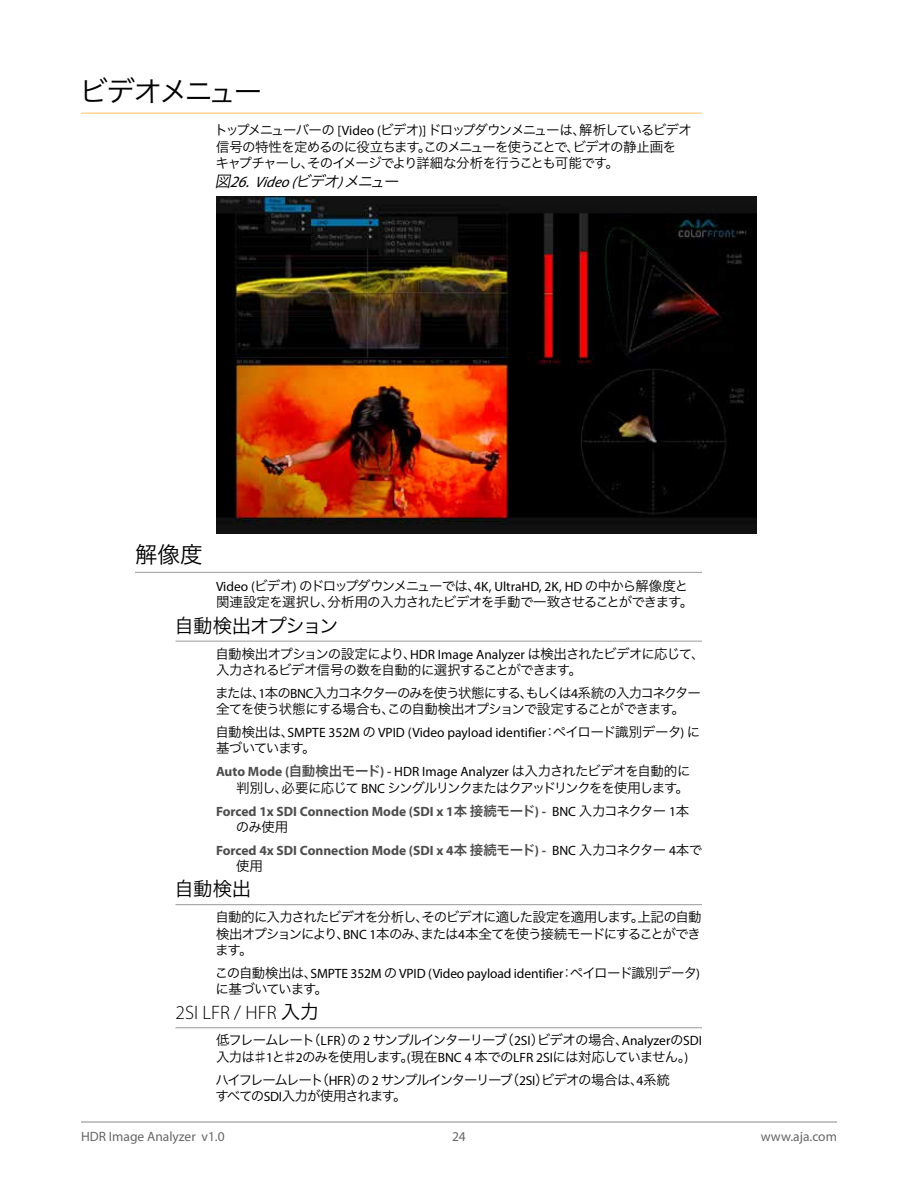
<style>
.page{position:relative;width:918px;height:1188px;background:#fff}
.page>*{position:absolute;margin:0;border:0;box-sizing:border-box;transform-origin:0 0}
.t1{font:28.5px "Hira Kaku Pro W3";letter-spacing:-.095em;color:#000}
.t2{font:22.5px "Hira Kaku Pro W3";color:#000}
.t3{font:19.5px "Hira Kaku Pro W3";letter-spacing:-.05em;color:#000}
.t4{font:300 19.5px "Myriad Pro";color:#000}
.t5{font:italic 15px "Myriad Pro";color:#000}
.t6{font:13.5px/16.2px "Hira Kaku Pro W3";letter-spacing:-.08em;color:#000}
.t7{font:13.5px/16.2px "Hira Kaku Pro W3";letter-spacing:-.055em;color:#000}
.t8{font:13.5px "Myriad Pro";color:#000}
.t9{font:700 13.5px "Myriad Pro";color:#4d4d4d}
.t10{font:13.5px/16.2px "Hira Kaku Pro W3";letter-spacing:-.105em;color:#000}
.t11{font:13.5px "Myriad Pro";color:#666}
.s1{font-family:"Myriad Pro"}
.s2{font-family:"Hira Kaku Pro W3";font-size:15.75px}
.s3{font-size:15.75px}
.s4{font-family:"Hira Kaku Pro W3"}
.s5{font-weight:700;color:#4d4d4d}
.s6{font-family:"Hira Kaku Pro W6";color:#4d4d4d}
.s7{font-family:"Hira Kaku Pro W6";font-weight:400}
.s8{font-weight:400;color:#000}
.s9{font-family:"Hira Kaku Pro W3";font-weight:400;color:#000}
.s10{font-family:"Hira Kaku Pro W3";font-weight:400}
</style>
<div class="page">
<hr style="left:81px;top:1121px;width:756px;height:2px;background:#999">
<hr style="left:81px;top:112px;width:621px;height:2px;background:#ffd699">
<hr style="left:135px;top:572px;width:567px;height:1px;background:#999">
<hr style="left:176px;top:641px;width:526px;height:1px;background:#999">
<hr style="left:176px;top:904px;width:526px;height:1px;background:#999">
<hr style="left:176px;top:1028px;width:526px;height:1px;background:#999">
<img style="left:216px;top:196px;width:540px;height:338px">
<h1 class="t1" style="left:79px;top:66px;width:185px">ビデオメニュー</h1>
<p class="t6" style="left:215px;top:121px;width:479px">トップメニューバーの <span class="s1">[Video (</span>ビデオ<span class="s1">)]</span> ドロップダウンメニューは、解析しているビデオ信号の特性を定めるのに役立ちます。このメニューを使うことで、ビデオの静止画を<br>キャプチャーし、そのイメージでより詳細な分析を行うことも可能です。</p>
<p class="t5" style="left:215px;top:172px;width:190px"><span class="s2">図</span><span class="s3">26.</span> Video (<span class="s4">ビデオ</span>) <span class="s4">メニュー</span></p>
<h2 class="t2" style="left:135px;top:534px;width:69px">解像度</h2>
<p class="t7" style="left:216px;top:577px;width:479px"><span class="s1">Video (</span>ビデオ<span class="s1">)</span> のドロップダウンメニューでは、<span class="s1">4K, UltraHD, 2K, HD</span> の中から解像度と関連設定を選択し、分析用の入力されたビデオを手動で一致させることができます。</p>
<h3 class="t3" style="left:175px;top:608px;width:165px">自動検出オプション</h3>
<p class="t7" style="left:215px;top:645px;width:491px">自動検出オプションの設定により、<span class="s1">HDR Image Analyzer</span> は検出されたビデオに応じて、入力されるビデオ信号の数を自動的に選択することができます。</p>
<p class="t6" style="left:215px;top:684px;width:487px">または、<span class="s1">1</span>本の<span class="s1">BNC</span>入力コネクターのみを使う状態にする、もしくは<span class="s1">4</span>系統の入力コネクター全てを使う状態にする場合も、この自動検出オプションで設定することができます。</p>
<p class="t8" style="left:215px;top:724px;width:486px"><span class="s4">自動検出は、</span>SMPTE 352M <span class="s4">の</span> VPID (Video payload identifier<span class="s4">：ペイロード識別データ</span>) <span class="s4">に</span></p>
<p class="t6" style="left:216px;top:739px;width:101px">基づいています。</p>
<p class="t8" style="left:216px;top:763px;width:476px"><span class="s5">Auto Mode (</span><span class="s6">自動検出モード</span><span class="s5">) -</span> HDR Image Analyzer <span class="s4">は入力されたビデオを自動的に</span></p>
<p class="t6" style="left:236px;top:778px;width:454px">判別し、必要に応じて <span class="s1">BNC</span> シングルリンクまたはクアッドリンクをを使用します。</p>
<p class="t9" style="left:216px;top:802px;width:475px">Forced 1x SDI Connection Mode (SDI x 1<span class="s7">本接続モード</span>) - <span class="s8">BNC</span> <span class="s9">入力コネクター</span> <span class="s8">1</span><span class="s9">本</span></p>
<p class="t6" style="left:236px;top:818px;width:54px">のみ使用</p>
<p class="t9" style="left:216px;top:841px;width:488px">Forced 4x SDI Connection Mode (SDI x 4<span class="s7">本接続モード</span>) - <span class="s8">BNC</span> <span class="s9">入力コネクター</span> <span class="s8">4</span><span class="s9">本で</span></p>
<p class="t6" style="left:236px;top:857px;width:28px">使用</p>
<h3 class="t3" style="left:175px;top:871px;width:78px">自動検出</h3>
<p class="t6" style="left:215px;top:908px;width:488px;text-align:justify">自動的に入力されたビデオを分析し、そのビデオに適した設定を適用します。上記の自動検出オプションにより、<span class="s1">BNC 1</span>本のみ、または<span class="s1">4</span>本全てを使う接続モードにすることができます。</p>
<p class="t8" style="left:215px;top:965px;width:487px"><span class="s4">この自動検出は、</span>SMPTE 352M <span class="s4">の</span> VPID (Video payload identifier<span class="s4">：ペイロード識別データ</span>)</p>
<p class="t6" style="left:216px;top:980px;width:114px">に基づいています。</p>
<h3 class="t4" style="left:176px;top:1002px;width:145px">2SI LFR / HFR <span class="s10">入力</span></h3>
<p class="t6" style="left:216px;top:1031px;width:487px">低フレームレート（<span class="s1">LFR</span>）の <span class="s1">2</span> サンプルインターリーブ（<span class="s1">2SI</span>）ビデオの場合、<span class="s1">Analyzer</span>の<span class="s1">SDI</span>入力は♯<span class="s1">1</span>と♯<span class="s1">2</span>のみを使用します。<span class="s1">(</span>現在<span class="s1">BNC 4</span> 本での<span class="s1">LFR 2SI</span>には対応していません。<span class="s1">)</span></p>
<p class="t10" style="left:215px;top:1071px;width:456px">ハイフレームレート（<span class="s1">HFR</span>）の <span class="s1">2</span> サンプルインターリーブ（<span class="s1">2SI</span>）ビデオの場合は、<span class="s1">4</span>系統すべての<span class="s1">SDI</span>入力が使用されます。</p>
<p class="t11" style="left:81px;top:1128px;width:145px">HDR Image Analyzer v1.0</p>
<p class="t11" style="left:452px;top:1128px;width:15px">24</p>
<p class="t11" style="left:761px;top:1128px;width:78px">www.aja.com</p>
</div>
